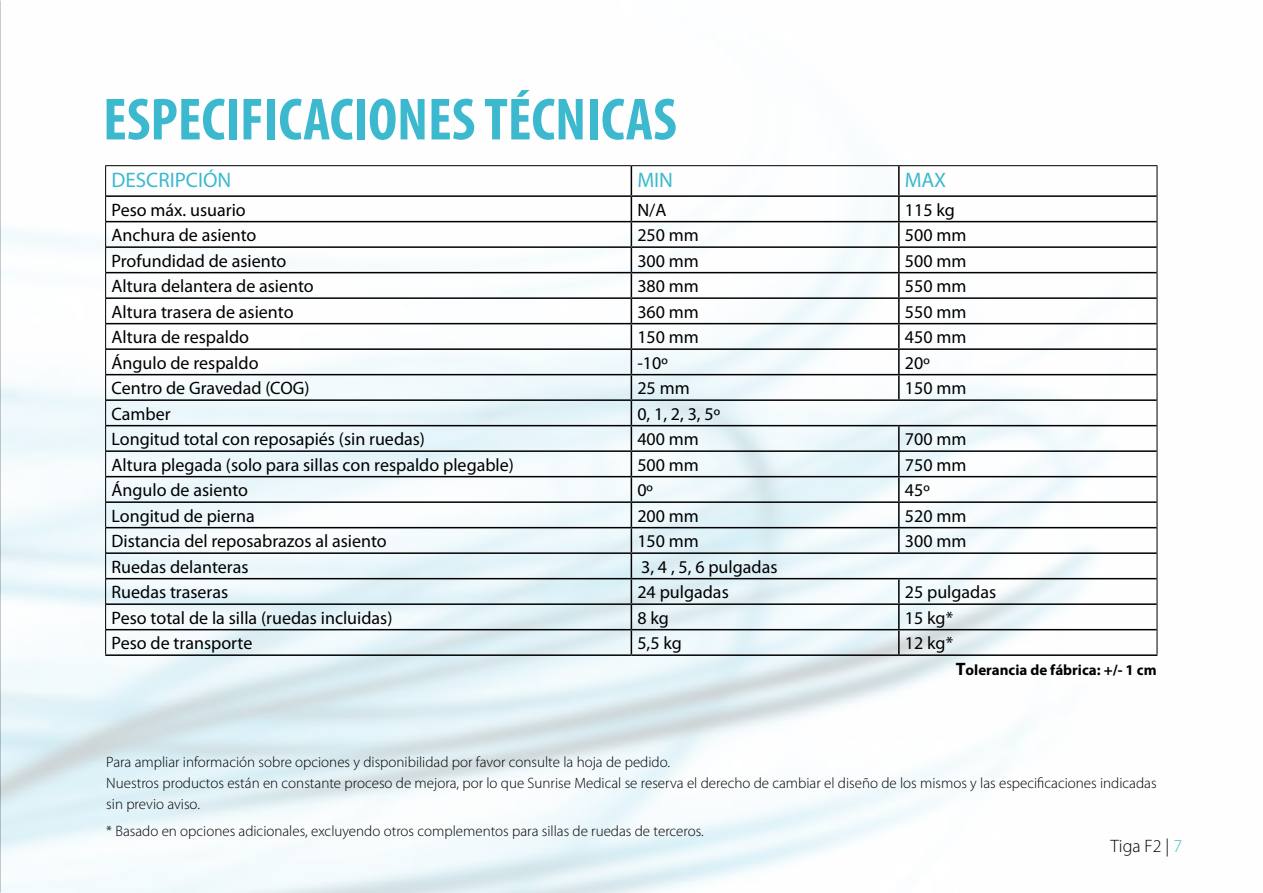
<style>
.page{position:relative;width:1263px;height:893px;background:#fff}
.page>*{position:absolute;margin:0;border:0;box-sizing:border-box;transform-origin:0 0}
.t1{font:700 condensed 60px "Myriad Pro";color:#3cb9cf}
.t2{font:21px "Myriad Pro";color:#3cb9cf}
.t3{font:18px "Myriad Pro";color:#000}
.t4{font:300 18px "Myriad Pro";color:#000}
.t5{font:300 15px/21px "Myriad Pro";color:#000}
.t6{font:700 15px "Myriad Pro";color:#000}
.s1{font-size:18px}
.s2{color:#3cb9cf}
</style>
<div class="page">
<img style="left:0;top:0;width:1158px;height:893px">
<hr style="left:898px;top:166px;width:2px;height:29px;background:#000">
<hr style="left:106px;top:195px;width:525px;height:2px;background:#000">
<hr style="left:631px;top:195px;width:268px;height:2px;background:#000">
<hr style="left:899px;top:195px;width:258px;height:2px;background:#000">
<hr style="left:898px;top:197px;width:2px;height:24px;background:#000">
<hr style="left:106px;top:221px;width:525px;height:1px;background:#000">
<hr style="left:631px;top:221px;width:268px;height:1px;background:#000">
<hr style="left:899px;top:221px;width:258px;height:1px;background:#000">
<hr style="left:898px;top:222px;width:2px;height:24px;background:#000">
<hr style="left:106px;top:246px;width:525px;height:2px;background:#000">
<hr style="left:631px;top:246px;width:268px;height:2px;background:#000">
<hr style="left:899px;top:246px;width:258px;height:2px;background:#000">
<hr style="left:898px;top:248px;width:2px;height:24px;background:#000">
<hr style="left:106px;top:272px;width:525px;height:1px;background:#000">
<hr style="left:631px;top:272px;width:268px;height:1px;background:#000">
<hr style="left:899px;top:272px;width:258px;height:1px;background:#000">
<hr style="left:898px;top:273px;width:2px;height:24px;background:#000">
<hr style="left:106px;top:297px;width:525px;height:2px;background:#000">
<hr style="left:631px;top:297px;width:268px;height:2px;background:#000">
<hr style="left:899px;top:297px;width:258px;height:2px;background:#000">
<hr style="left:898px;top:299px;width:2px;height:24px;background:#000">
<hr style="left:106px;top:323px;width:525px;height:1px;background:#000">
<hr style="left:631px;top:323px;width:268px;height:1px;background:#000">
<hr style="left:899px;top:323px;width:258px;height:1px;background:#000">
<hr style="left:898px;top:324px;width:2px;height:24px;background:#000">
<hr style="left:106px;top:348px;width:525px;height:2px;background:#000">
<hr style="left:631px;top:348px;width:268px;height:2px;background:#000">
<hr style="left:899px;top:348px;width:258px;height:2px;background:#000">
<hr style="left:898px;top:350px;width:2px;height:24px;background:#000">
<hr style="left:106px;top:374px;width:525px;height:1px;background:#000">
<hr style="left:631px;top:374px;width:268px;height:1px;background:#000">
<hr style="left:899px;top:374px;width:258px;height:1px;background:#000">
<hr style="left:898px;top:375px;width:2px;height:24px;background:#000">
<hr style="left:106px;top:399px;width:525px;height:2px;background:#000">
<hr style="left:631px;top:399px;width:268px;height:2px;background:#000">
<hr style="left:899px;top:399px;width:258px;height:2px;background:#000">
<hr style="left:106px;top:425px;width:525px;height:1px;background:#000">
<hr style="left:631px;top:425px;width:268px;height:1px;background:#000">
<hr style="left:899px;top:425px;width:258px;height:1px;background:#000">
<hr style="left:898px;top:426px;width:2px;height:24px;background:#000">
<hr style="left:106px;top:450px;width:525px;height:2px;background:#000">
<hr style="left:631px;top:450px;width:268px;height:2px;background:#000">
<hr style="left:899px;top:450px;width:258px;height:2px;background:#000">
<hr style="left:898px;top:452px;width:2px;height:24px;background:#000">
<hr style="left:106px;top:476px;width:525px;height:1px;background:#000">
<hr style="left:631px;top:476px;width:268px;height:1px;background:#000">
<hr style="left:899px;top:476px;width:258px;height:1px;background:#000">
<hr style="left:898px;top:477px;width:2px;height:24px;background:#000">
<hr style="left:106px;top:501px;width:525px;height:2px;background:#000">
<hr style="left:631px;top:501px;width:268px;height:2px;background:#000">
<hr style="left:899px;top:501px;width:258px;height:2px;background:#000">
<hr style="left:898px;top:503px;width:2px;height:24px;background:#000">
<hr style="left:106px;top:527px;width:525px;height:1px;background:#000">
<hr style="left:631px;top:527px;width:268px;height:1px;background:#000">
<hr style="left:899px;top:527px;width:258px;height:1px;background:#000">
<hr style="left:898px;top:528px;width:2px;height:24px;background:#000">
<hr style="left:106px;top:552px;width:525px;height:2px;background:#000">
<hr style="left:631px;top:552px;width:268px;height:2px;background:#000">
<hr style="left:899px;top:552px;width:258px;height:2px;background:#000">
<hr style="left:106px;top:578px;width:525px;height:1px;background:#000">
<hr style="left:631px;top:578px;width:268px;height:1px;background:#000">
<hr style="left:899px;top:578px;width:258px;height:1px;background:#000">
<hr style="left:898px;top:579px;width:2px;height:24px;background:#000">
<hr style="left:106px;top:603px;width:525px;height:2px;background:#000">
<hr style="left:631px;top:603px;width:268px;height:2px;background:#000">
<hr style="left:899px;top:603px;width:258px;height:2px;background:#000">
<hr style="left:898px;top:605px;width:2px;height:24px;background:#000">
<hr style="left:106px;top:629px;width:525px;height:1px;background:#000">
<hr style="left:631px;top:629px;width:268px;height:1px;background:#000">
<svg style="left:631px;top:166px;width:1px;height:488px"></svg>
<hr style="left:899px;top:629px;width:258px;height:1px;background:#000">
<hr style="left:898px;top:630px;width:2px;height:24px;background:#000">
<hr style="left:105px;top:654px;width:526px;height:2px;background:#000">
<hr style="left:631px;top:654px;width:268px;height:2px;background:#000">
<hr style="left:899px;top:654px;width:258px;height:2px;background:#000">
<hr style="left:105px;top:165px;width:526px;height:1px;background:#000">
<hr style="left:105px;top:166px;width:1px;height:30px;background:#000">
<hr style="left:631px;top:165px;width:268px;height:1px;background:#000">
<hr style="left:899px;top:165px;width:258px;height:1px;background:#000">
<hr style="left:1157px;top:166px;width:1px;height:30px;background:#000">
<svg style="left:105px;top:196px;width:1px;height:458px"></svg>
<svg style="left:1157px;top:196px;width:1px;height:458px"></svg>
<h1 class="t1" style="left:103px;top:82px;width:575px">ESPECIFICACIONES TÉCNICAS</h1>
<p class="t2" style="left:112px;top:167px;width:121px">DESCRIPCIÓN</p>
<p class="t2" style="left:637px;top:167px;width:37px">MIN</p>
<p class="t2" style="left:905px;top:167px;width:43px">MAX</p>
<p class="t3" style="left:112px;top:198px;width:136px">Peso máx. usuario</p>
<p class="t3" style="left:637px;top:198px;width:31px">N/A</p>
<p class="t3" style="left:905px;top:198px;width:52px">115 kg</p>
<p class="t3" style="left:112px;top:224px;width:146px">Anchura de asiento</p>
<p class="t3" style="left:637px;top:224px;width:63px">250 mm</p>
<p class="t3" style="left:905px;top:224px;width:63px">500 mm</p>
<p class="t3" style="left:112px;top:249px;width:176px">Profundidad de asiento</p>
<p class="t3" style="left:637px;top:249px;width:63px">300 mm</p>
<p class="t3" style="left:905px;top:249px;width:63px">500 mm</p>
<p class="t3" style="left:112px;top:275px;width:204px">Altura delantera de asiento</p>
<p class="t3" style="left:637px;top:275px;width:63px">380 mm</p>
<p class="t3" style="left:905px;top:275px;width:63px">550 mm</p>
<p class="t3" style="left:112px;top:301px;width:183px">Altura trasera de asiento</p>
<p class="t3" style="left:637px;top:301px;width:63px">360 mm</p>
<p class="t3" style="left:905px;top:301px;width:63px">550 mm</p>
<p class="t3" style="left:112px;top:326px;width:139px">Altura de respaldo</p>
<p class="t3" style="left:637px;top:326px;width:63px">150 mm</p>
<p class="t3" style="left:905px;top:326px;width:63px">450 mm</p>
<p class="t3" style="left:112px;top:352px;width:148px">Ángulo de respaldo</p>
<p class="t3" style="left:637px;top:352px;width:32px">-10º</p>
<p class="t3" style="left:905px;top:352px;width:26px">20º</p>
<p class="t3" style="left:112px;top:377px;width:199px">Centro de Gravedad (COG)</p>
<p class="t3" style="left:637px;top:377px;width:54px">25 mm</p>
<p class="t3" style="left:905px;top:377px;width:63px">150 mm</p>
<p class="t3" style="left:112px;top:403px;width:61px">Camber</p>
<p class="t3" style="left:637px;top:403px;width:84px">0, 1, 2, 3, 5º</p>
<p class="t3" style="left:112px;top:428px;width:315px">Longitud total con reposapiés (sin ruedas)</p>
<p class="t3" style="left:637px;top:428px;width:63px">400 mm</p>
<p class="t3" style="left:905px;top:428px;width:63px">700 mm</p>
<p class="t3" style="left:112px;top:454px;width:404px">Altura plegada (solo para sillas con respaldo plegable)</p>
<p class="t3" style="left:637px;top:454px;width:63px">500 mm</p>
<p class="t3" style="left:905px;top:454px;width:63px">750 mm</p>
<p class="t3" style="left:112px;top:479px;width:138px">Ángulo de asiento</p>
<p class="t3" style="left:637px;top:479px;width:17px">0º</p>
<p class="t3" style="left:905px;top:479px;width:26px">45º</p>
<p class="t3" style="left:112px;top:505px;width:145px">Longitud de pierna</p>
<p class="t3" style="left:637px;top:505px;width:63px">200 mm</p>
<p class="t3" style="left:905px;top:505px;width:63px">520 mm</p>
<p class="t3" style="left:112px;top:530px;width:277px">Distancia del reposabrazos al asiento</p>
<p class="t3" style="left:637px;top:530px;width:63px">150 mm</p>
<p class="t3" style="left:905px;top:530px;width:63px">300 mm</p>
<p class="t3" style="left:112px;top:556px;width:138px">Ruedas delanteras</p>
<p class="t3" style="left:641px;top:556px;width:138px">3, 4 , 5, 6 pulgadas</p>
<p class="t3" style="left:112px;top:581px;width:118px">Ruedas traseras</p>
<p class="t3" style="left:637px;top:581px;width:93px">24 pulgadas</p>
<p class="t3" style="left:905px;top:581px;width:93px">25 pulgadas</p>
<p class="t3" style="left:112px;top:607px;width:282px">Peso total de la silla (ruedas incluidas)</p>
<p class="t3" style="left:637px;top:607px;width:33px">8 kg</p>
<p class="t3" style="left:905px;top:607px;width:50px">15 kg*</p>
<p class="t3" style="left:112px;top:632px;width:142px">Peso de transporte</p>
<p class="t3" style="left:637px;top:632px;width:46px">5,5 kg</p>
<p class="t3" style="left:905px;top:632px;width:50px">12 kg*</p>
<p class="t6" style="left:956px;top:661px;width:202px"><span class="s1">T</span>olerancia de fábrica: +/- 1 cm</p>
<p class="t5" style="left:106px;top:752px;width:1052px">Para ampliar información sobre opciones y disponibilidad por favor consulte la hoja de pedido.<br>Nuestros productos están en constante proceso de mejora, por lo que Sunrise Medical se reserva el derecho de cambiar el diseño de los mismos y las especificaciones indicadas sin previo aviso.</p>
<p class="t5" style="left:106px;top:821px;width:599px">* Basado en opciones adicionales, excluyendo otros complementos para sillas de ruedas de terceros.</p>
<p class="t4" style="left:1111px;top:837px;width:73px">Tiga F2 | <span class="s2">7</span></p>
</div>
